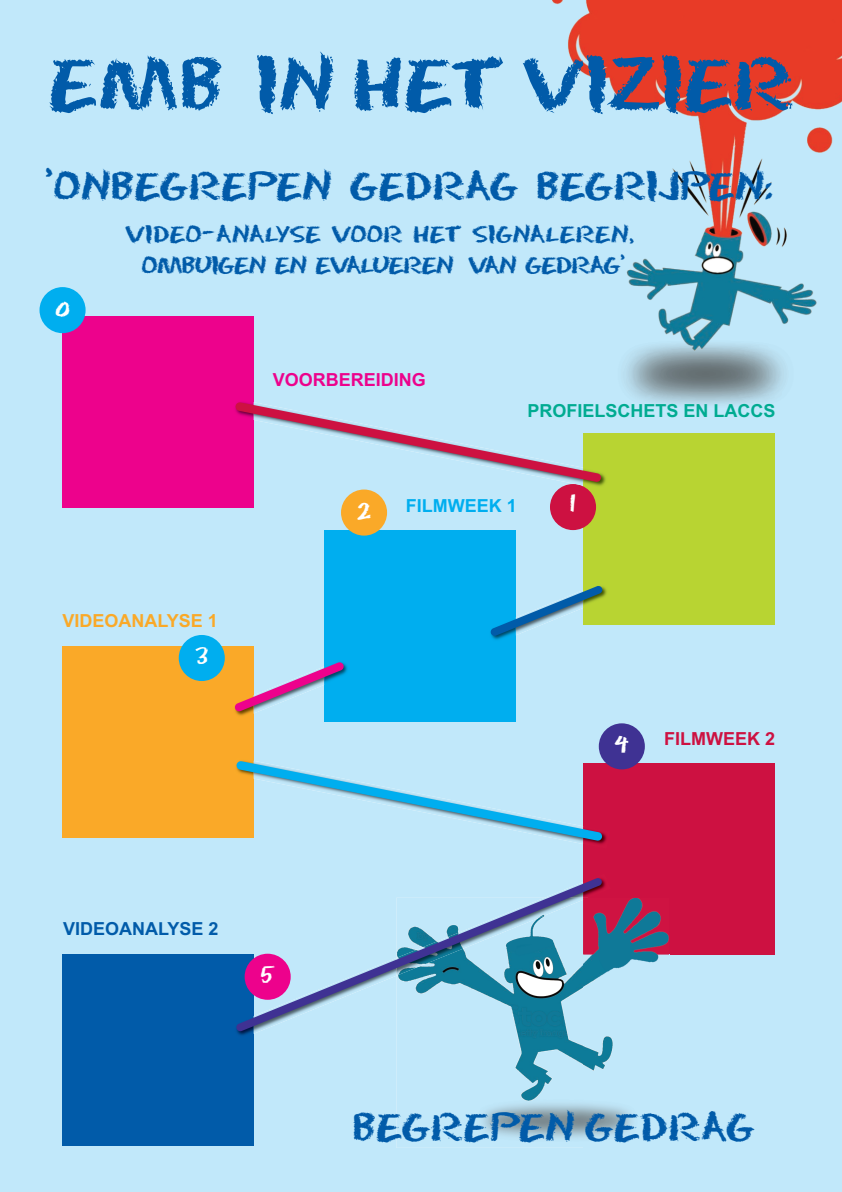
<style>
.page{position:relative;width:842px;height:1192px;background:#c1e8fa}
.page>*{position:absolute;margin:0;border:0;box-sizing:border-box;transform-origin:0 0}
.t1{font:75px "Chalk Dust";color:#015ba9;scale:1.07 1}
.t2{font:40px "Chalk Dust";letter-spacing:-.005em;color:#015ba9;scale:1.07 1}
.t3{font:24px/31.5px "Chalk Dust";letter-spacing:-.05em;color:#015ba9;text-align:center;scale:1.07 1}
.t4{font:24px "Chalk Dust";color:#fff}
.t5{font:700 18px "Arial";color:#00ab91}
.t6{font:700 18px "Arial";color:#ed028c}
.t7{font:700 18px "Arial";color:#faa928}
.t8{font:700 18px "Arial";color:#015ba9}
.t9{font:700 18px "Arial";color:#cd1141}
.t10{font:700 18px "Arial";color:#00aeef}
</style>
<div class="page">
<div style="left:62px;top:317px;width:191px;height:191px;background:#ed028c"></div>
<div style="left:62px;top:646px;width:191px;height:192px;background:#faa928"></div>
<div style="left:324px;top:530px;width:192px;height:191px;background:#00aeef"></div>
<div style="left:62px;top:955px;width:191px;height:191px;background:#015ba9"></div>
<div style="left:583px;top:763px;width:191px;height:192px;background:#cd1141"></div>
<div style="left:583px;top:434px;width:191px;height:191px;background:#b8d432"></div>
<img style="left:552px;top:0;width:290px;height:429px">
<img style="left:396px;top:1032px;width:187px;height:116px">
<img style="left:583px;top:898px;width:86px;height:250px">
<div style="left:40px;top:287px;width:46px;height:46px;background:#00aeef;border-radius:50%"></div>
<div style="left:550px;top:484px;width:46px;height:46px;background:#cd1141;border-radius:50%"></div>
<div style="left:599px;top:723px;width:46px;height:46px;background:#3f3293;border-radius:50%"></div>
<div style="left:179px;top:635px;width:46px;height:46px;background:#00aeef;border-radius:50%"></div>
<div style="left:341px;top:490px;width:46px;height:46px;background:#faa928;border-radius:50%"></div>
<img style="left:253px;top:482px;width:330px;height:3px">
<img style="left:583px;top:473px;width:23px;height:17px">
<svg style="left:235px;top:402px;width:366px;height:80px;background:#c1c2d8"></svg>
<img style="left:491px;top:636px;width:16px;height:4px">
<img style="left:603px;top:587px;width:4px;height:10px">
<svg style="left:490px;top:585px;width:113px;height:51px"></svg>
<img style="left:253px;top:712px;width:71px;height:2px">
<img style="left:236px;top:712px;width:15px;height:4px">
<img style="left:344px;top:663px;width:4px;height:11px">
<svg style="left:234px;top:662px;width:110px;height:50px"></svg>
<img style="left:253px;top:841px;width:330px;height:3px">
<img style="left:583px;top:832px;width:24px;height:12px">
<svg style="left:236px;top:761px;width:366px;height:80px;background:#acd2e4"></svg>
<img style="left:253px;top:1032px;width:143px;height:2px">
<img style="left:237px;top:1032px;width:15px;height:4px">
<img style="left:602px;top:879px;width:4px;height:10px">
<svg style="left:236px;top:878px;width:366px;height:154px;background:#9cbdd9"></svg>
<h1 class="t1" style="left:48px;top:38px;width:699px">EMB IN HET VIZIER</h1>
<h2 class="t2" style="left:45px;top:162px;width:682px">'ONBEGREPEN GEDRAG BEGRIJPEN:</h2>
<p class="t3" style="left:125px;top:217px;width:478px">VIDEO-ANALYSE VOOR HET SIGNALEREN,<br>OMBUIGEN EN EVALUEREN VAN GEDRAG'</p>
<p class="t4" style="left:55px;top:294px;width:16px">0</p>
<p class="t7" style="left:62px;top:611px;width:157px">VIDEOANALYSE 1</p>
<p class="t4" style="left:195px;top:642px;width:14px">3</p>
<p class="t6" style="left:273px;top:369px;width:155px">VOORBEREIDING</p>
<p class="t5" style="left:527px;top:400px;width:250px">PROFIELSCHETS EN LACCS</p>
<p class="t4" style="left:357px;top:497px;width:15px">2</p>
<p class="t10" style="left:406px;top:495px;width:112px">FILMWEEK 1</p>
<p class="t4" style="left:570px;top:490px;width:8px">1</p>
<p class="t4" style="left:615px;top:731px;width:16px">4</p>
<p class="t9" style="left:664px;top:729px;width:112px">FILMWEEK 2</p>
<p class="t8" style="left:63px;top:918px;width:157px">VIDEOANALYSE 2</p>
<p class="t4" style="left:260px;top:961px;width:16px">5</p>
<h2 class="t2" style="left:353px;top:1102px;width:378px">BEGREPEN GEDRAG</h2>
</div>
